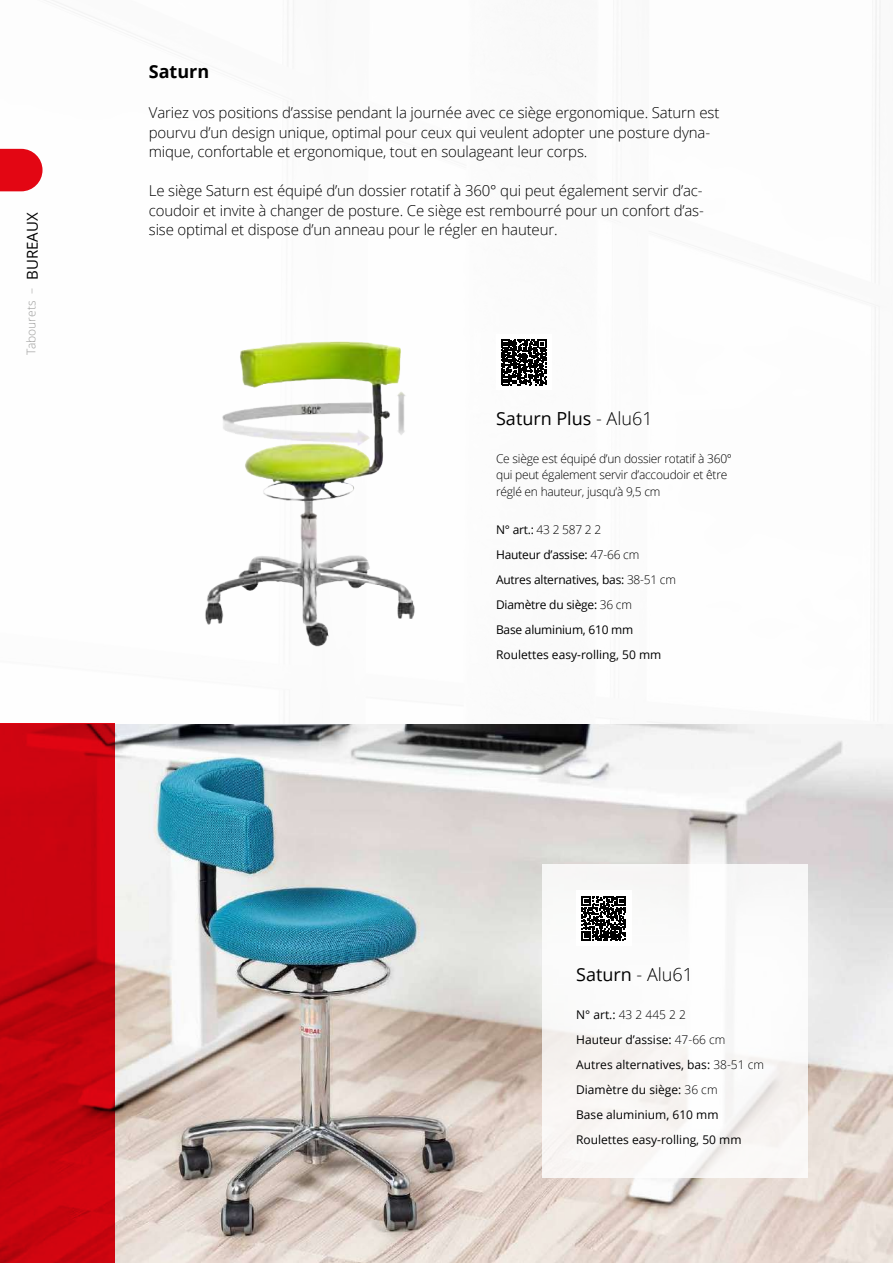
<style>
.page{position:relative;width:893px;height:1263px;background:#fff}
.page>*{position:absolute;margin:0;border:0;box-sizing:border-box;transform-origin:0 0}
.t1{font:18px "Open Sans";color:#000}
.t2{font:700 18px "Open Sans";color:#000}
.t3{font:300 15px/19.5px "Open Sans";letter-spacing:-.01em;color:#000}
.t4{font:15px "Open Sans";color:#000}
.t5{font:12px/25px "Open Sans";color:#000}
.t6{font:12px/25px "Open Sans";letter-spacing:-.02em;color:#000}
.t7{font:300 12px/16.5px "Open Sans";letter-spacing:-.02em;color:#000}
.t8{font:300 12px "Open Sans";color:#9d9d9c}
.s1{font-weight:300}
</style>
<div class="page">
<svg style="left:0;top:149px;width:43px;height:42px"></svg>
<img style="left:205px;top:341px;width:210px;height:306px">
<img style="left:115px;top:724px;width:778px;height:539px">
<svg style="left:0;top:724px;width:115px;height:539px;fill:#ca050f"></svg>
<div style="left:542px;top:865px;width:266px;height:313px;background:#faf9f8"></div>
<svg style="left:582px;top:896px;width:44px;height:45px"></svg>
<svg style="left:501px;top:340px;width:45px;height:45px"></svg>
<p class="t4" style="left:22px;top:280px;width:69px;rotate:-90deg">BUREAUX</p>
<p class="t8" style="left:23px;top:355px;width:69px;rotate:-90deg">Tabourets –</p>
<p class="t2" style="left:149px;top:58px;width:62px">Saturn</p>
<p class="t3" style="left:149px;top:103px;width:572px">Variez vos positions d’assise pendant la journée avec ce siège ergonomique. Saturn est pourvu d’un design unique, optimal pour ceux qui veulent adopter une posture dyna&shy;mique, confortable et ergonomique, tout en soulageant leur corps.</p>
<p class="t3" style="left:149px;top:181px;width:557px;text-align:justify">Le siège Saturn est équipé d’un dossier rotatif à 360° qui peut également servir d’ac&shy;coudoir et invite à changer de posture. Ce siège est rembourré pour un confort d’as&shy;sise optimal et dispose d’un anneau pour le régler en hauteur.</p>
<p class="t1" style="left:496px;top:406px;width:158px">Saturn Plus <span class="s1">- Alu61</span></p>
<p class="t7" style="left:496px;top:450px;width:237px">Ce siège est équipé d’un dossier rotatif à 360° qui peut également servir d’accoudoir et être réglé en hauteur, jusqu’à 9,5 cm</p>
<p class="t6" style="left:496px;top:516px;width:181px">N° art.: <span class="s1">43 2 587 2 2<br></span>Hauteur d’assise: <span class="s1">47-66 cm<br></span>Autres alternatives, bas: <span class="s1">38-51 cm<br></span>Diamètre du siège: <span class="s1">36 cm<br></span>Base aluminium, 610 mm<br>Roulettes easy-rolling, 50 mm</p>
<p class="t1" style="left:576px;top:962px;width:118px">Saturn <span class="s1">- Alu61</span></p>
<p class="t5" style="left:576px;top:1002px;width:189px">N° art.: <span class="s1">43 2 445 2 2<br></span>Hauteur d’assise: <span class="s1">47-66 cm<br></span>Autres alternatives, bas: <span class="s1">38-51 cm<br></span>Diamètre du siège: <span class="s1">36 cm<br></span>Base aluminium, 610 mm<br>Roulettes easy-rolling, 50 mm</p>
</div>
